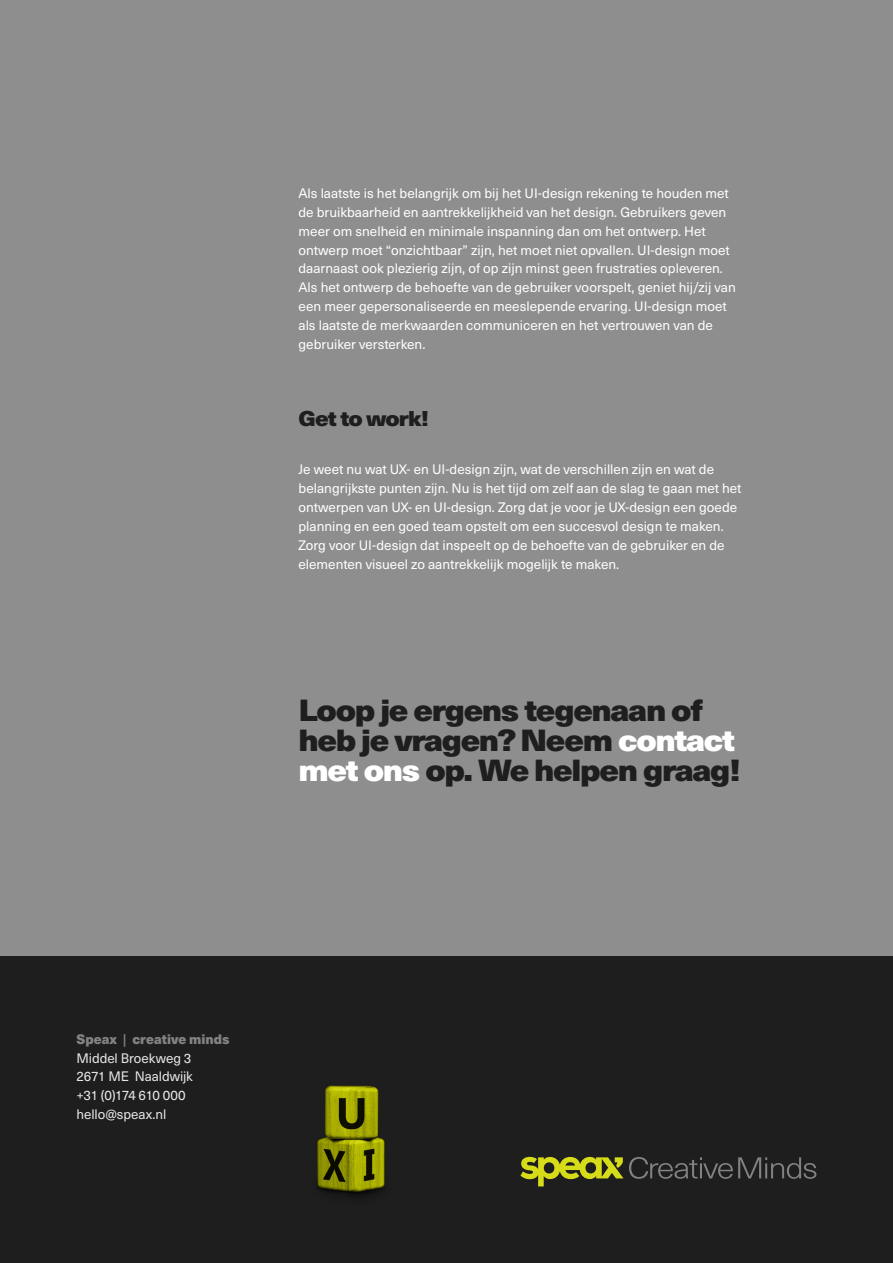
<style>
.page{position:relative;width:893px;height:1263px;background:#fff}
.page>*{position:absolute;margin:0;border:0;box-sizing:border-box;transform-origin:0 0}
.t1{font:900 30px/30px "Neue Haas Unica W1 G";letter-spacing:-.04em;color:#1e1e1e;scale:1.1 1}
.t2{font:900 21px "Neue Haas Unica W1 G";letter-spacing:-.04em;color:#1e1e1e;scale:1.1 1}
.t3{font:13.5px/18.9px "Neue Haas Unica W1 G";color:#fff}
.s1{color:#fff}
.s2{font-weight:900;color:#8e8e8e}
.s3{font-weight:500;color:#8e8e8e}
</style>
<div class="page">
<div style="left:0;top:0;width:893px;height:957px;background:#8e8e8e"></div>
<div style="left:0;top:957px;width:893px;height:306px;background:#1e1e1e"></div>
<svg style="left:629px;top:1157px;width:187px;height:22px"></svg>
<svg style="left:520px;top:1157px;width:103px;height:29px"></svg>
<img style="left:316px;top:1085px;width:69px;height:111px">
<p class="t3" style="left:298px;top:183px;width:439px">Als laatste is het belangrijk om bij het UI-design rekening te houden met de bruikbaarheid en aantrekkelijkheid van het design. Gebruikers geven meer om snelheid en minimale inspanning dan om het ontwerp. Het ontwerp moet “onzichtbaar” zijn, het moet niet opvallen. UI-design moet daarnaast ook plezierig zijn, of op zijn minst geen frustraties opleveren.<br>Als het ontwerp de behoefte van de gebruiker voorspelt, geniet hij/zij van een meer gepersonaliseerde en meeslepende ervaring. UI-design moet als laatste de merkwaarden communiceren en het vertrouwen van de gebruiker versterken.</p>
<h2 class="t2" style="left:298px;top:401px;width:120px">Get to work!</h2>
<p class="t3" style="left:298px;top:459px;width:445px">Je weet nu wat UX- en UI-design zijn, wat de verschillen zijn en wat de belangrijkste punten zijn. Nu is het tijd om zelf aan de slag te gaan met het ontwerpen van UX- en UI-design. Zorg dat je voor je UX-design een goede planning en een goed team opstelt om een succesvol design te maken.<br>Zorg voor UI-design dat inspeelt op de behoefte van de gebruiker en de elementen visueel zo aantrekkelijk mogelijk te maken.</p>
<h1 class="t1" style="left:298px;top:694px;width:404px">Loop je ergens tegenaan of heb je vragen? Neem <span class="s1">contact met ons</span> op. We helpen graag!</h1>
<p class="t3" style="left:77px;top:1029px;width:155px"><span class="s2">Speax</span> <span class="s3">|</span> <span class="s2">creative minds<br></span>Middel Broekweg 3<br>2671 ME Naaldwijk<br>+31 (0)174 610 000 hello@speax.nl</p>
</div>
